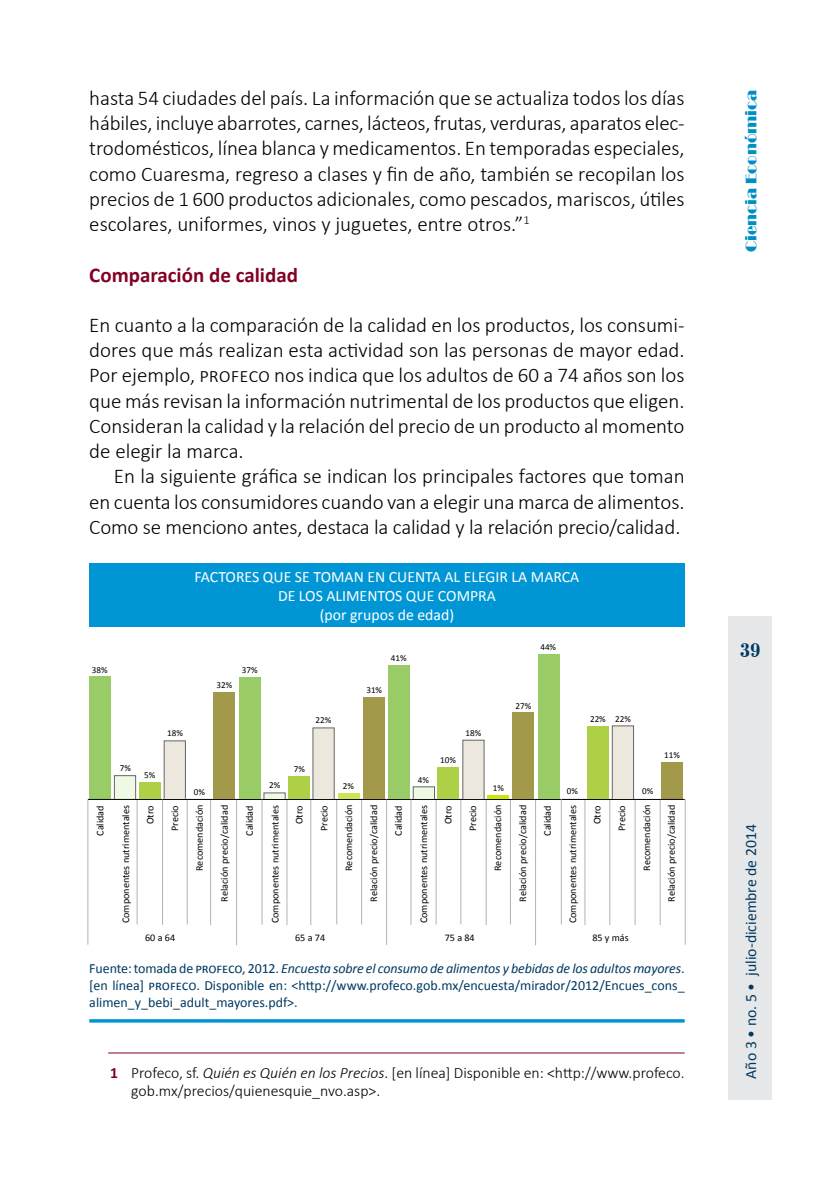
<style>
.page{position:relative;width:816px;height:1189px;background:#fff}
.page>*{position:absolute;margin:0;border:0;box-sizing:border-box;transform-origin:0 0}
.t1{font:300 21px/25.2px "Calibri";letter-spacing:-.005em;color:#000;text-align:justify}
.t2{font:700 21px "Calibri";color:#820024}
.t3{font:700 21px "Euclid";color:#003a63}
.t4{font:300 15.75px/18.9px "Calibri";color:#000}
.t5{font:15.75px/18.9px "Calibri";color:#fff;text-align:center}
.t6{font:15.75px "Calibri";color:#003a63}
.t7{font:15.75px "Broadway";color:#008fc5}
.t8{font:14px/16.8px "Calibri";color:#003a63;text-align:justify}
.t9{font:10.15px "Calibri";color:#000}
.t10{font:9.1px "Calibri";color:#000}
.s1{font-style:italic}
.s2{font-weight:700;color:#820024}
</style>
<div class="page">
<div style="left:728px;top:616px;width:43px;height:483px;background:#e6e7e8"></div>
<div style="left:89px;top:564px;width:595px;height:62px;background:#0096d6"></div>
<svg style="left:89px;top:1019px;width:595px;height:3px;background:#0b9ad7"></svg>
<div style="left:661px;top:762px;width:21px;height:36px;background:#a2994a"></div>
<div style="left:89px;top:676px;width:22px;height:123px;background:#9c6"></div>
<hr style="left:88px;top:799px;width:1px;height:145px;background:#b3b3b3">
<hr style="left:137px;top:799px;width:1px;height:125px;background:#b3b3b3">
<hr style="left:187px;top:799px;width:1px;height:125px;background:#b3b3b3">
<hr style="left:286px;top:799px;width:1px;height:125px;background:#b3b3b3">
<hr style="left:336px;top:799px;width:1px;height:125px;background:#b3b3b3">
<hr style="left:361px;top:799px;width:1px;height:125px;background:#b3b3b3">
<hr style="left:436px;top:799px;width:1px;height:125px;background:#b3b3b3">
<hr style="left:460px;top:799px;width:1px;height:125px;background:#b3b3b3">
<hr style="left:510px;top:799px;width:1px;height:125px;background:#b3b3b3">
<hr style="left:584px;top:799px;width:1px;height:125px;background:#b3b3b3">
<hr style="left:609px;top:799px;width:1px;height:125px;background:#b3b3b3">
<div style="left:114px;top:775px;width:22px;height:24px;background:#f0f9e3;border:1px solid #666"></div>
<hr style="left:88px;top:799px;width:596px;height:1px;background:#000">
<hr style="left:162px;top:799px;width:1px;height:125px;background:#b3b3b3">
<hr style="left:535px;top:799px;width:1px;height:146px;background:#b3b3b3">
<hr style="left:236px;top:799px;width:1px;height:146px;background:#b3b3b3">
<hr style="left:684px;top:799px;width:1px;height:145px;background:#b3b3b3">
<hr style="left:262px;top:799px;width:1px;height:125px;background:#b3b3b3">
<hr style="left:410px;top:799px;width:1px;height:125px;background:#b3b3b3">
<hr style="left:634px;top:799px;width:1px;height:125px;background:#b3b3b3">
<hr style="left:659px;top:799px;width:1px;height:125px;background:#b3b3b3">
<div style="left:239px;top:677px;width:21px;height:121px;background:#9c6"></div>
<div style="left:388px;top:665px;width:21px;height:133px;background:#9c6"></div>
<div style="left:538px;top:654px;width:21px;height:144px;background:#9c6"></div>
<div style="left:288px;top:776px;width:21px;height:22px;background:#add047"></div>
<div style="left:139px;top:782px;width:21px;height:17px;background:#add047"></div>
<div style="left:438px;top:767px;width:21px;height:31px;background:#add047"></div>
<div style="left:363px;top:697px;width:21px;height:102px;background:#a2994a"></div>
<div style="left:512px;top:713px;width:21px;height:85px;background:#a2994a"></div>
<div style="left:214px;top:692px;width:21px;height:106px;background:#a2994a"></div>
<div style="left:338px;top:792px;width:21px;height:6px;background:#cae658"></div>
<hr style="left:487px;top:795px;width:21px;height:3px;background:#cae608">
<div style="left:164px;top:740px;width:22px;height:58px;background:#ede8dd;border:1px solid #666"></div>
<div style="left:313px;top:727px;width:21px;height:72px;background:#ede8dd"></div>
<div style="left:462px;top:739px;width:22px;height:60px;background:#ede8dd;border:1px solid #666"></div>
<div style="left:612px;top:725px;width:21px;height:74px;background:#ede8dd;border:1px solid #666"></div>
<svg style="left:264px;top:792px;width:21px;height:7px"></svg>
<div style="left:413px;top:786px;width:21px;height:13px;background:#f0f9e3;border:1px solid #666"></div>
<div style="left:587px;top:726px;width:21px;height:73px;background:#add047"></div>
<hr style="left:210px;top:799px;width:1px;height:125px;background:#b3b3b3">
<hr style="left:310px;top:799px;width:1px;height:125px;background:#b3b3b3">
<hr style="left:486px;top:799px;width:1px;height:125px;background:#b3b3b3">
<hr style="left:561px;top:799px;width:1px;height:125px;background:#b3b3b3">
<hr style="left:386px;top:799px;width:1px;height:145px;background:#b3b3b3">
<hr style="left:108px;top:1052px;width:576px;height:1px;background:#820024">
<p class="t1" style="left:89px;top:85px;width:597px">hasta 54 ciudades del país. La información que se actualiza todos los días hábiles, incluye abarrotes, carnes, lácteos, frutas, verduras, aparatos elec&shy;trodomésticos, línea blanca y medicamentos. En temporadas especiales, como Cuaresma, regreso a clases y fin de año, también se recopilan los precios de 1 600 productos adicionales, como pescados, mariscos, útiles escolares, uniformes, vinos y juguetes, entre otros.”<sup>1</sup></p>
<p class="t2" style="left:89px;top:261px;width:210px">Comparación de calidad</p>
<p class="t1" style="left:89px;top:312px;width:597px">En cuanto a la comparación de la calidad en los productos, los consumi&shy;dores que más realizan esta actividad son las personas de mayor edad.<br>Por ejemplo, profeco nos indica que los adultos de 60 a 74 años son los que más revisan la información nutrimental de los productos que eligen.<br>Consideran la calidad y la relación del precio de un producto al momento de elegir la marca.</p>
<p class="t1" style="left:89px;top:463px;width:597px;text-indent:25px">En la siguiente gráfica se indican los principales factores que toman en cuenta los consumidores cuando van a elegir una marca de alimentos.<br>Como se menciono antes, destaca la calidad y la relación precio/calidad.</p>
<p class="t5" style="left:194px;top:567px;width:386px">FACTORES QUE SE TOMAN EN CUENTA AL ELEGIR LA MARCA<br>DE LOS ALIMENTOS QUE COMPRA<br>(por grupos de edad)</p>
<p class="t10" style="left:92px;top:663px;width:17px">38%</p>
<p class="t10" style="left:217px;top:679px;width:17px">32%</p>
<p class="t10" style="left:242px;top:664px;width:17px">37%</p>
<p class="t10" style="left:120px;top:761px;width:13px">7%</p>
<p class="t10" style="left:167px;top:727px;width:17px">18%</p>
<p class="t10" style="left:144px;top:769px;width:13px">5%</p>
<p class="t10" style="left:194px;top:786px;width:13px">0%</p>
<p class="t10" style="left:269px;top:779px;width:13px">2%</p>
<p class="t10" style="left:315px;top:713px;width:17px">22%</p>
<p class="t10" style="left:294px;top:763px;width:13px">7%</p>
<p class="t10" style="left:343px;top:780px;width:13px">2%</p>
<p class="t10" style="left:391px;top:652px;width:17px">41%</p>
<p class="t10" style="left:366px;top:684px;width:17px">31%</p>
<p class="t10" style="left:418px;top:774px;width:13px">4%</p>
<p class="t10" style="left:440px;top:754px;width:17px">10%</p>
<p class="t10" style="left:465px;top:727px;width:17px">18%</p>
<p class="t10" style="left:540px;top:641px;width:17px">44%</p>
<p class="t10" style="left:515px;top:700px;width:17px">27%</p>
<p class="t10" style="left:492px;top:782px;width:13px">1%</p>
<p class="t10" style="left:566px;top:785px;width:13px">0%</p>
<p class="t10" style="left:590px;top:712px;width:17px">22%</p>
<p class="t10" style="left:615px;top:713px;width:17px">22%</p>
<p class="t10" style="left:642px;top:785px;width:13px">0%</p>
<p class="t10" style="left:664px;top:749px;width:17px">11%</p>
<p class="t9" style="left:640px;top:870px;width:68px;rotate:-90deg">Recomendación</p>
<p class="t9" style="left:491px;top:870px;width:68px;rotate:-90deg">Recomendación</p>
<p class="t9" style="left:342px;top:870px;width:68px;rotate:-90deg">Recomendación</p>
<p class="t9" style="left:193px;top:870px;width:68px;rotate:-90deg">Recomendación</p>
<p class="t9" style="left:566px;top:923px;width:120px;rotate:-90deg">Componentes nutrimentales</p>
<p class="t9" style="left:615px;top:831px;width:27px;rotate:-90deg">Precio</p>
<p class="t9" style="left:417px;top:923px;width:120px;rotate:-90deg">Componentes nutrimentales</p>
<p class="t9" style="left:466px;top:831px;width:27px;rotate:-90deg">Precio</p>
<p class="t9" style="left:541px;top:835px;width:32px;rotate:-90deg">Calidad</p>
<p class="t9" style="left:590px;top:824px;width:21px;rotate:-90deg">Otro</p>
<p class="t9" style="left:665px;top:901px;width:98px;rotate:-90deg">Relación precio/calidad</p>
<p class="t9" style="left:268px;top:923px;width:120px;rotate:-90deg">Componentes nutrimentales</p>
<p class="t9" style="left:317px;top:831px;width:27px;rotate:-90deg">Precio</p>
<p class="t9" style="left:392px;top:835px;width:32px;rotate:-90deg">Calidad</p>
<p class="t9" style="left:442px;top:824px;width:21px;rotate:-90deg">Otro</p>
<p class="t9" style="left:516px;top:901px;width:98px;rotate:-90deg">Relación precio/calidad</p>
<p class="t9" style="left:119px;top:923px;width:120px;rotate:-90deg">Componentes nutrimentales</p>
<p class="t9" style="left:168px;top:831px;width:27px;rotate:-90deg">Precio</p>
<p class="t9" style="left:243px;top:835px;width:32px;rotate:-90deg">Calidad</p>
<p class="t9" style="left:293px;top:824px;width:21px;rotate:-90deg">Otro</p>
<p class="t9" style="left:367px;top:901px;width:98px;rotate:-90deg">Relación precio/calidad</p>
<p class="t9" style="left:94px;top:835px;width:32px;rotate:-90deg">Calidad</p>
<p class="t9" style="left:143px;top:824px;width:21px;rotate:-90deg">Otro</p>
<p class="t9" style="left:218px;top:901px;width:98px;rotate:-90deg">Relación precio/calidad</p>
<p class="t9" style="left:145px;top:931px;width:32px">60 a 64</p>
<p class="t9" style="left:295px;top:931px;width:32px">65 a 74</p>
<p class="t9" style="left:444px;top:931px;width:32px">75 a 84</p>
<p class="t9" style="left:592px;top:931px;width:38px">85 y más</p>
<p class="t8" style="left:89px;top:960px;width:596px">Fuente: tomada de profeco, 2012. <span class="s1">Encuesta sobre el consumo de alimentos y bebidas de los adultos mayores</span>. [en línea] profeco. Disponible en: &lt;http://www.profeco.gob.mx/encuesta/mirador/2012/Encues_cons_ alimen_y_bebi_adult_mayores.pdf&gt;.</p>
<p class="t4" style="left:131px;top:1062px;width:555px;text-indent:-21px"><span class="s2">1</span> Profeco, sf. <span class="s1">Quién es Quién en los Precios</span>. [en línea] Disponible en: &lt;http://www.profeco. gob.mx/precios/quienesquie_nvo.asp&gt;.</p>
<p class="t7" style="left:742px;top:252px;width:163px;rotate:-90deg">Ciencia Económica</p>
<p class="t3" style="left:739px;top:637px;width:22px">39</p>
<p class="t6" style="left:741px;top:1078px;width:256px;rotate:-90deg">Año 3 • no. 5 • julio-diciembre de 2014</p>
</div>
